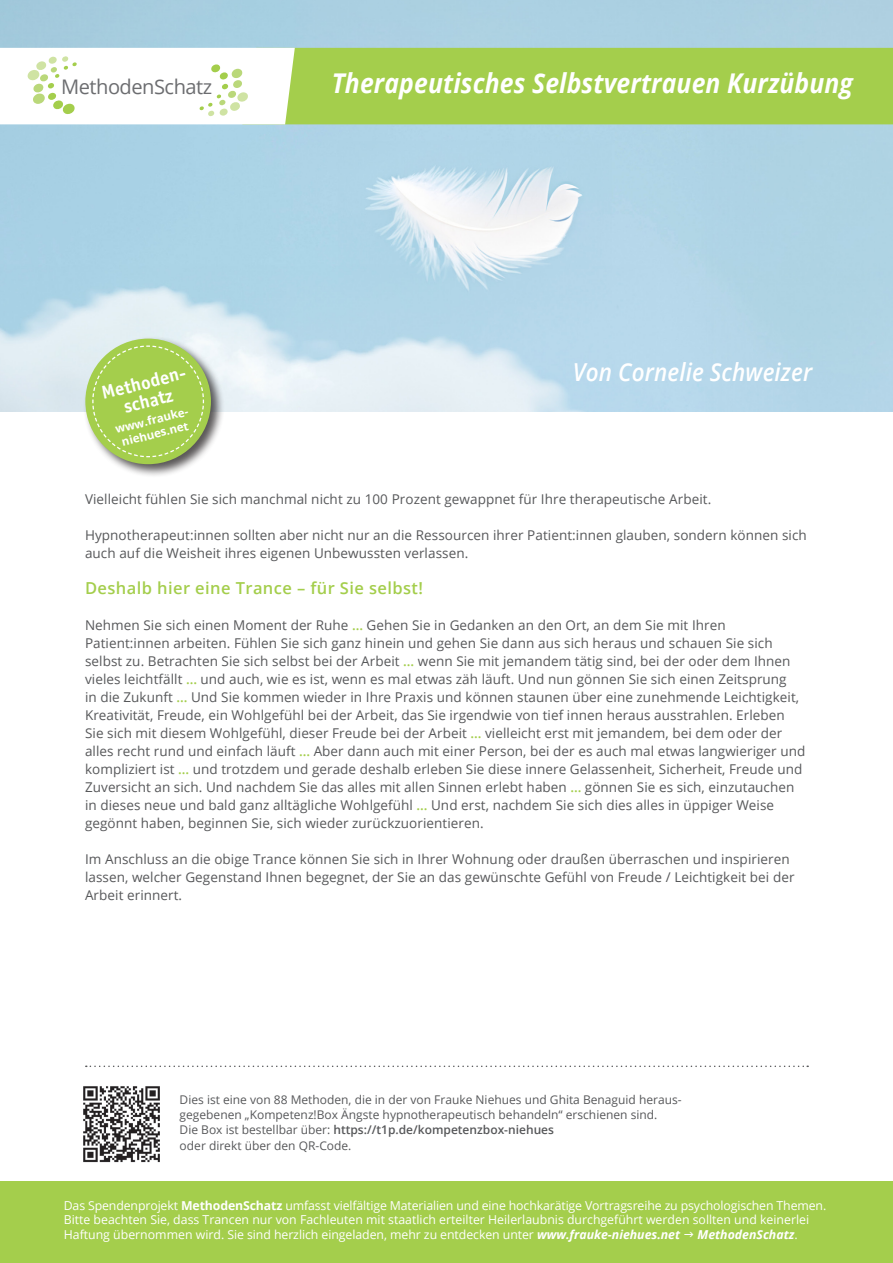
<style>
.page{position:relative;width:893px;height:1263px;background:#fff}
.page>*{position:absolute;margin:0;border:0;box-sizing:border-box;transform-origin:0 0}
.t1{font:italic 700 27.15px "Open Sans";letter-spacing:.005em;color:#fff;scale:.91 1}
.t2{font:italic 600 24.75px "Open Sans";letter-spacing:.005em;color:#fff;scale:.91 1}
.t3{font:20.1px "Open Sans";letter-spacing:-.025em;color:#6c6d70}
.t4{font:700 18.75px/18.8px "Officina Sans Std";color:#fff;text-align:center}
.t5{font:600 16.5px "Open Sans";letter-spacing:.025em;color:#a4ce4c}
.t6{font:13.5px/18px "Open Sans";letter-spacing:.005em;color:#57585a}
.t7{font:12.3px/14.7px "Open Sans";letter-spacing:-.005em;color:#fff}
.t8{font:italic 700 12.3px "Open Sans";color:#fff}
.t9{font:12px/15px "Open Sans";color:#57585a}
.t10{font:700 11.55px "Open Sans";color:#fff}
.s1{font-weight:600;color:#a4ce4c}
.s2{font-weight:600}
.s3{font-weight:700}
.s4{font-weight:700;font-style:italic}
.s5{font-weight:400;font-style:normal}
</style>
<div class="page">
<img style="left:0;top:0;width:893px;height:411px">
<div style="left:83px;top:336px;width:142px;height:142px;background:#231f20;opacity:.75"></div>
<div style="left:85px;top:339px;width:126px;height:125px;background:#a4ce4c;border-radius:50%"></div>
<svg style="left:92px;top:345px;width:113px;height:113px"></svg>
<div style="left:295px;top:48px;width:598px;height:76px;background:#a4ce4c"></div>
<svg style="left:0;top:48px;width:295px;height:76px"></svg>
<div style="left:0;top:1181px;width:893px;height:82px;background:#a4ce4c"></div>
<img style="left:83px;top:1086px;width:77px;height:77px">
<svg style="left:86px;top:1065px;width:722px;height:2px"></svg>
<p class="t3" style="left:61px;top:73px;width:153px">MethodenSchatz</p>
<p class="t4" style="left:100px;top:384px;width:90px;rotate:-14deg">Methoden&shy;schatz</p>
<p class="t10" style="left:113px;top:421px;width:78px;rotate:-14deg">www.frauke-</p>
<p class="t10" style="left:120px;top:434px;width:70px;rotate:-14deg">niehues.net</p>
<p class="t1" style="left:332px;top:64px;width:574px">Therapeutisches Selbstvertrauen Kurzübung</p>
<p class="t2" style="left:573px;top:355px;width:264px">Von Cornelie Schweizer</p>
<p class="t6" style="left:85px;top:490px;width:628px">Vielleicht fühlen Sie sich manchmal nicht zu 100 Prozent gewappnet fü r Ihre therapeutische Arbeit.</p>
<p class="t6" style="left:85px;top:526px;width:723px">Hypnotherapeut:innen sollten aber nicht nur an die Ressourcen ihrer Patient:innen glauben, sondern können sich auch auf die Weisheit ihres eigenen Unbewussten verlassen.</p>
<p class="t5" style="left:85px;top:577px;width:339px">Deshalb hier eine Trance – für Sie selbst!</p>
<p class="t6" style="left:85px;top:616px;width:722px">Nehmen Sie sich einen Moment der Ruhe <span class="s1">…</span> Gehen Sie in Gedanken an den Ort, an dem Sie mit Ihren Patient:innen arbeiten. Fü hlen Sie sich ganz hinein und gehen Sie dann aus sich heraus und schauen Sie sich selbst zu. Betrachten Sie sich selbst bei der Arbeit <span class="s1">…</span> wenn Sie mit jemandem tätig sind, bei der oder dem Ihnen vieles leichtfällt <span class="s1">…</span> und auch, wie es ist, wenn es mal etwas zäh läuft. Und nun gönnen Sie sich einen Zeitsprung<br>in die Zukunft <span class="s1">…</span> Und Sie kommen wieder in Ihre Praxis und können staunen ü ber eine zunehmende Leichtigkeit, Kreativität, Freude, ein Wohlgefü hl bei der Arbeit, das Sie irgendwie von tief innen heraus ausstrahlen. Erleben Sie sich mit diesem Wohlgefü hl, dieser Freude bei der Arbeit <span class="s1">…</span> vielleicht erst mit jemandem, bei dem oder der alles recht rund und einfach läuft <span class="s1">…</span> Aber dann auch mit einer Person, bei der es auch mal etwas langwieriger und kompliziert ist <span class="s1">…</span> und trotzdem und gerade deshalb erleben Sie diese innere Gelassenheit, Sicherheit, Freude und Zuversicht an sich. Und nachdem Sie das alles mit allen Sinnen erlebt haben <span class="s1">…</span> gönnen Sie es sich, einzutauchen in dieses neue und bald ganz alltägliche Wohlgefü hl <span class="s1">…</span> Und erst, nachdem Sie sich dies alles in ü ppiger Weise gegönnt haben, beginnen Sie, sich wieder zurückzuorientieren.</p>
<p class="t6" style="left:85px;top:850px;width:711px">Im Anschluss an die obige Trance können Sie sich in Ihrer Wohnung oder draußen ü berraschen und inspirieren lassen, welcher Gegenstand Ihnen begegnet, der Sie an das gewü nschte Gefü hl von Freude / Leichtigkeit bei der<br>Arbeit erinnert.</p>
<p class="t9" style="left:180px;top:1092px;width:503px">Dies ist eine von 88 Methoden, die in der von Frauke Niehues und Ghita Benaguid heraus&shy;gegebenen „Kompetenz!Box Ängste hypnotherapeutisch behandeln“ erschienen sind.<br>Die Box ist bestellbar über: <span class="s2">https://t1p.de/kompetenzbox-niehues</span></p>
<p class="t9" style="left:180px;top:1138px;width:173px">oder direkt über den QR-Code.</p>
<p class="t7" style="left:64px;top:1197px;width:764px">Das Spendenprojekt <span class="s3">MethodenSchatz</span> umfasst vielfältige Materialien und eine hochkarätige Vortragsreihe zu psychologischen Themen.<br>Bitte beachten Sie, dass Trancen nur von Fachleuten mit staatlich erteilter Heilerlaubnis durchgeführt werden sollten und keinerlei<br>Haftung übernommen wird. Sie sind herzlich eingeladen, mehr zu entdecken unter <span class="s4">www.frauke-niehues.net</span></p>
<p class="t8" style="left:698px;top:1226px;width:102px">MethodenSchatz<span class="s5">.</span></p>
</div>
